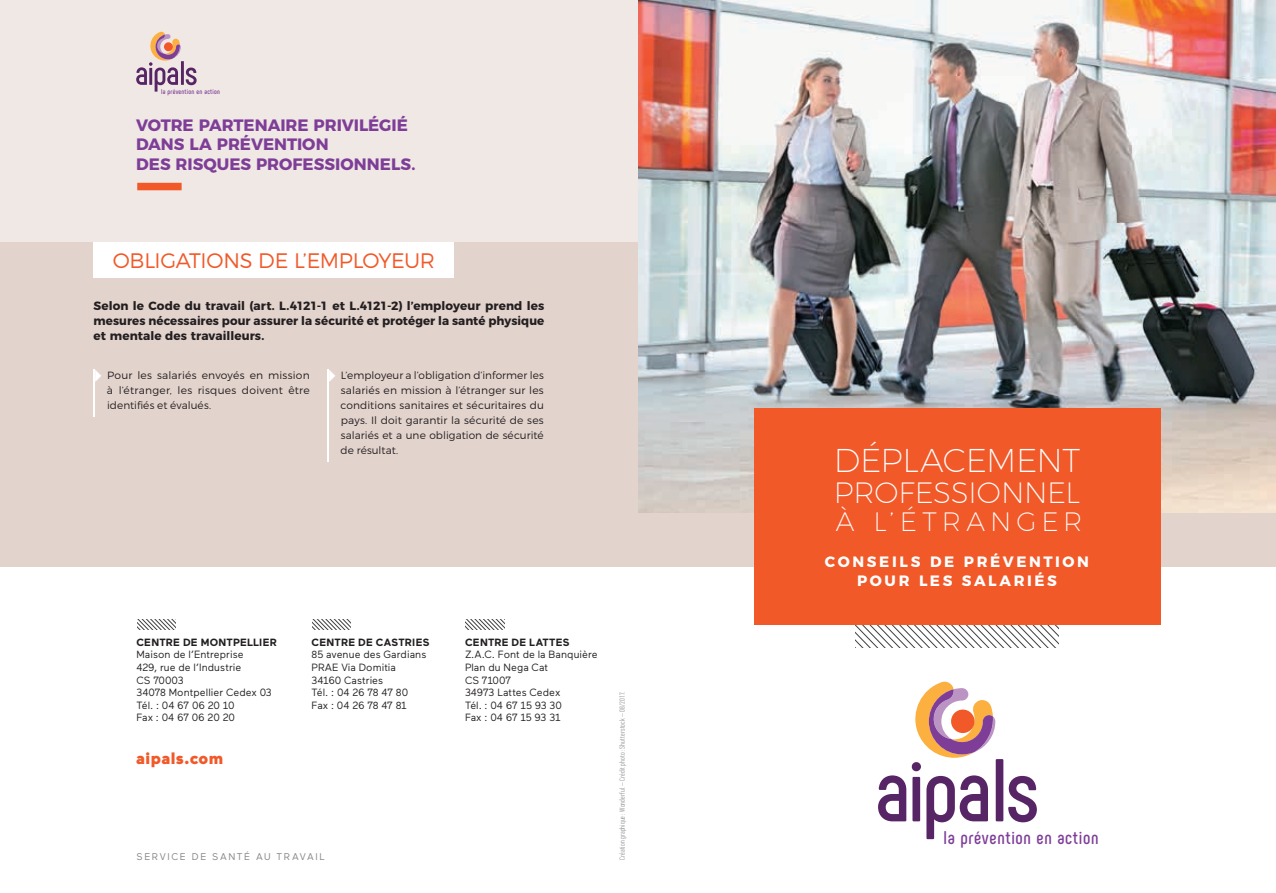
<style>
.page{position:relative;width:1276px;height:893px;background:#fff}
.page>*{position:absolute;margin:0;border:0;box-sizing:border-box;transform-origin:0 0}
.t1{font:200 33px "Montserrat";letter-spacing:-.01em;color:#fff}
.t2{font:200 29.4px "Montserrat";letter-spacing:-.005em;color:#fff}
.t3{font:200 26.55px "Montserrat";letter-spacing:.19em;color:#fff}
.t4{font:300 21px "Montserrat";letter-spacing:-.015em;color:#f15929}
.t5{font:700 18.3px "Phenomena";letter-spacing:.035em;color:#7e3e98}
.t6{font:700 16.5px/19.5px "Montserrat";color:#7e3e98}
.t7{font:900 16.5px "Maax";letter-spacing:.02em;color:#f15929}
.t8{font:700 15px/19.5px "Montserrat";letter-spacing:.175em;color:#fff;text-align:center}
.t9{font:700 12px/15px "Montserrat";letter-spacing:.005em;color:#231f20;text-align:justify}
.t10{font:300 10.5px/15px "Montserrat";letter-spacing:.01em;color:#231f20;text-align:justify}
.t11{font:10.5px/12.6px "Maax";color:#231f20}
.t12{font:700 10.5px "Maax";letter-spacing:.02em;color:#231f20}
.t13{font:9.75px "Maax";letter-spacing:.165em;color:#808285}
.t14{font:300 7.5px "PF Din Text Comp Pro";letter-spacing:.025em;color:#939598}
.t15{font:700 7.05px "Phenomena";letter-spacing:.035em;color:#7e3e98}
.s1{font-family:"PF Din Text Pro";font-weight:400;font-size:17.7px;color:#fff}
</style>
<div class="page">
<div style="left:0;top:0;width:638px;height:567px;background:#f0e8e4"></div>
<div style="left:638px;top:54px;width:638px;height:513px;background:#e3d3cd"></div>
<div style="left:0;top:242px;width:638px;height:325px;background:#e3d3cd"></div>
<img style="left:638px;top:0;width:638px;height:513px">
<svg style="left:312px;top:620px;width:39px;height:10px"></svg>
<svg style="left:466px;top:620px;width:38px;height:10px"></svg>
<svg style="left:137px;top:620px;width:39px;height:10px"></svg>
<div style="left:137px;top:183px;width:45px;height:7px;background:#f15929"></div>
<svg style="left:136px;top:32px;width:61px;height:60px"></svg>
<svg style="left:855px;top:625px;width:203px;height:23px"></svg>
<div style="left:995px;top:759px;width:8px;height:62px;background:#572565"></div>
<svg style="left:1008px;top:776px;width:29px;height:46px"></svg>
<svg style="left:878px;top:682px;width:117px;height:157px"></svg>
<div style="left:754px;top:408px;width:406px;height:217px;background:#f15929"></div>
<div style="left:94px;top:242px;width:360px;height:36px;background:#fff"></div>
<hr style="left:94px;top:369px;width:1px;height:47px;background:#fff">
<hr style="left:327px;top:369px;width:2px;height:92px;background:#fff">
<p class="t15" style="left:161px;top:87px;width:61px">la prévention en action</p>
<h3 class="t6" style="left:136px;top:114px;width:281px">VOTRE PARTENAIRE PRIVILÉGIÉ<br>DANS LA PRÉVENTION<br>DES RISQUES PROFESSIONNELS.</h3>
<h3 class="t4" style="left:113px;top:247px;width:324px">OBLIGATIONS DE L’EMPLOYEUR</h3>
<p class="t9" style="left:94px;top:297px;width:452px">Selon le Code du travail (art. L.4121-1 et L.4121-2) l’employeur prend les mesures nécessaires pour assurer la sécurité et protéger la santé physique et mentale des travailleurs.</p>
<p class="t10" style="left:107px;top:368px;width:204px;text-indent:-14px"><span class="s1">Ѫ</span> Pour les salariés envoyés en mission à l’étranger, les risques doivent être identifiés et évalués.</p>
<p class="t10" style="left:340px;top:368px;width:205px;text-indent:-14px"><span class="s1">Ѫ</span> L’employeur a l’obligation d’informer les salariés en mission à l’étranger sur les conditions sanitaires et sécuritaires du pays. Il doit garantir la sécurité de ses salariés et a une obligation de sécurité de résultat.</p>
<p class="t12" style="left:136px;top:636px;width:142px">CENTRE DE MONTPELLIER</p>
<p class="t11" style="left:136px;top:649px;width:137px">Maison de l’Entreprise<br>429, rue de l’Industrie<br>CS 70003<br>34078 Montpellier Cedex 03<br>Tél. : 04 67 06 20 10<br>Fax : 04 67 06 20 20</p>
<h3 class="t7" style="left:136px;top:749px;width:88px">aipals.com</h3>
<p class="t12" style="left:312px;top:636px;width:119px">CENTRE DE CASTRIES</p>
<p class="t11" style="left:312px;top:649px;width:116px">85 avenue des Gardians<br>PRAE Via Domitia<br>34160 Castries<br>Tél. : 04 26 78 47 80<br>Fax : 04 26 78 47 81</p>
<p class="t13" style="left:136px;top:851px;width:190px">SERVICE DE SANTÉ AU TRAVAIL</p>
<p class="t12" style="left:465px;top:636px;width:106px">CENTRE DE LATTES</p>
<p class="t11" style="left:465px;top:649px;width:134px">Z.A.C. Font de la Banquière<br>Plan du Nega Cat<br>CS 71007<br>34973 Lattes Cedex<br>Tél. : 04 67 15 93 30<br>Fax : 04 67 15 93 31</p>
<p class="t14" style="left:618px;top:860px;width:170px;rotate:-90deg">Création graphique : Wonderful – Crédit photo : Shutterstock – 08/2017.</p>
<h1 class="t1" style="left:833px;top:435px;width:248px">DÉPLACEMENT</h1>
<h2 class="t2" style="left:834px;top:470px;width:248px">PROFESSIONNEL</h2>
<h3 class="t3" style="left:836px;top:502px;width:248px">À L’ÉTRANGER</h3>
<h3 class="t8" style="left:825px;top:551px;width:265px">CONSEILS DE PRÉVENTION<br>POUR LES SALARIÉS</h3>
<h3 class="t5" style="left:943px;top:827px;width:157px">la prévention en action</h3>
</div>
